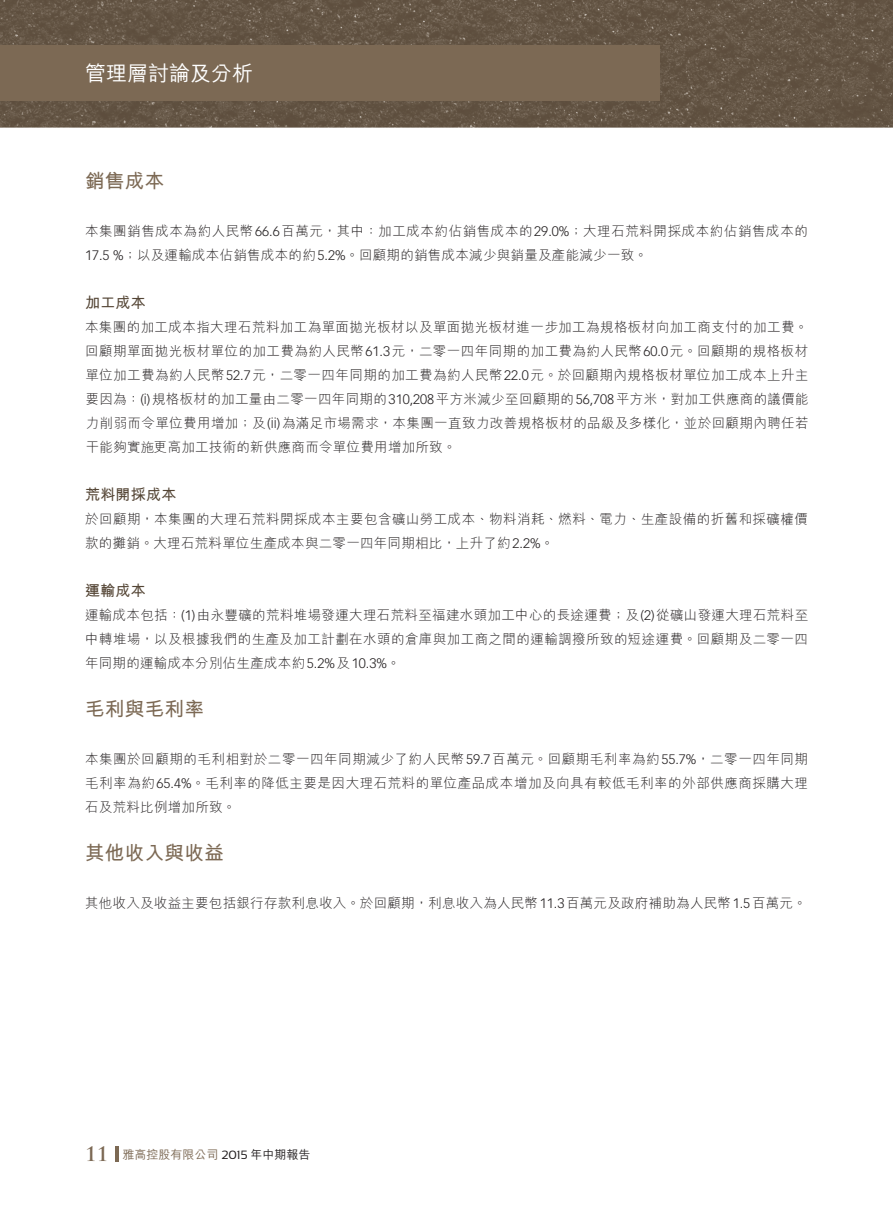
<style>
.page{position:relative;width:893px;height:1212px;background:#fff}
.page>*{position:absolute;margin:0;border:0;box-sizing:border-box;transform-origin:0 0}
.t1{font:500 21px "M Hei HK";color:#fff}
.t2{font:700 19.5px "M Hei HK";letter-spacing:.02em;color:#7c6954}
.t3{font:700 19.5px "Trajan Pro";color:#7c6954}
.t4{font:700 15px "M Hei HK";letter-spacing:.02em;color:#544535}
.t5{font:300 13.5px/24px "M Hei HK";letter-spacing:.03em;color:#231f20;text-align:justify}
.t6{font:500 12px "M Hei HK";color:#7c6954}
.s1{font-family:"Vectora LT Std"}
.s2{font-family:"Sansation";font-weight:400;color:#231f20}
.s3{color:#231f20}
</style>
<div class="page">
<img style="left:0;top:0;width:893px;height:1162px">
<div style="left:0;top:45px;width:659px;height:56px;background:#7c6954"></div>
<hr style="left:115px;top:1146px;width:3px;height:16px;background:#7c6954">
<h1 class="t1" style="left:85px;top:58px;width:169px">管理層討論及分析</h1>
<h2 class="t2" style="left:85px;top:166px;width:81px">銷售成本</h2>
<p class="t5" style="left:85px;top:218px;width:724px">本集團銷售成本為約人民幣<span class="s1">66.6</span>百萬元，其中：加工成本約佔銷售成本的<span class="s1">29.0%</span>；大理石荒料開採成本約佔銷售成本的<br><span class="s1">17.5 %</span>；以及運輸成本佔銷售成本的約<span class="s1">5.2%</span>。回顧期的銷售成本減少與銷量及產能減少一致。</p>
<p class="t4" style="left:85px;top:291px;width:62px">加工成本</p>
<p class="t5" style="left:85px;top:314px;width:725px">本集團的加工成本指大理石荒料加工為單面拋光板材以及單面拋光板材進一步加工為規格板材向加工商支付的加工費。回顧期單面拋光板材單位的加工費為約人民幣<span class="s1">61.3</span>元，二零一四年同期的加工費為約人民幣<span class="s1">60.0</span>元。回顧期的規格板材單位加工費為約人民幣<span class="s1">52.7</span>元，二零一四年同期的加工費為約人民幣<span class="s1">22.0</span>元。於回顧期內規格板材單位加工成本上升主要因為： <span class="s1">)i(</span> 規格板材的加工量由二零一四年同期的<span class="s1">310,208</span>平方米減少至回顧期的<span class="s1">56,708</span>平方米，對加工供應商的議價能力削弱而令單位費用增加；及 <span class="s1">)i i(</span> 為滿足市場需求，本集團一直致力改善規格板材的品級及多樣化，並於回顧期內聘任若干能夠實施更高加工技術的新供應商而令單位費用增加所致。</p>
<p class="t4" style="left:85px;top:483px;width:93px">荒料開採成本</p>
<p class="t5" style="left:85px;top:506px;width:725px">於回顧期，本集團的大理石荒料開採成本主要包含礦山勞工成本、物料消耗、燃料、電力、生產設備的折舊和採礦權價款的攤銷。大理石荒料單位生產成本與二零一四年同期相比，上升了約<span class="s1">2.2%</span>。</p>
<p class="t4" style="left:85px;top:579px;width:62px">運輸成本</p>
<p class="t5" style="left:85px;top:602px;width:725px">運輸成本包括： <span class="s1">)1(</span> 由永豐礦的荒料堆場發運大理石荒料至福建水頭加工中心的長途運費；及 <span class="s1">)2(</span> 從礦山發運大理石荒料至中轉堆場，以及根據我們的生產及加工計劃在水頭的倉庫與加工商之間的運輸調撥所致的短途運費。回顧期及二零一四年同期的運輸成本分別佔生產成本約<span class="s1">5.2%</span>及<span class="s1">10.3%</span>。</p>
<h2 class="t2" style="left:85px;top:694px;width:120px">毛利與毛利率</h2>
<p class="t5" style="left:85px;top:746px;width:725px">本集團於回顧期的毛利相對於二零一四年同期減少了約人民幣<span class="s1">59.7</span>百萬元。回顧期毛利率為約<span class="s1">55.7%</span>，二零一四年同期毛利率為約<span class="s1">65.4%</span>。毛利率的降低主要是因大理石荒料的單位產品成本增加及向具有較低毛利率的外部供應商採購大理石及荒料比例增加所致。</p>
<h2 class="t2" style="left:85px;top:838px;width:140px">其他收入與收益</h2>
<p class="t5" style="left:85px;top:890px;width:723px">其他收入及收益主要包括銀行存款利息收入。於回顧期，利息收入為人民幣<span class="s1">11.3</span>百萬元及政府補助為人民幣<span class="s1">1.5</span>百萬元。</p>
<h2 class="t3" style="left:85px;top:1142px;width:25px">11</h2>
<p class="t6" style="left:122px;top:1146px;width:190px">雅高控股有限公司 <span class="s2">2015</span> <span class="s3">年中期報告</span></p>
</div>
